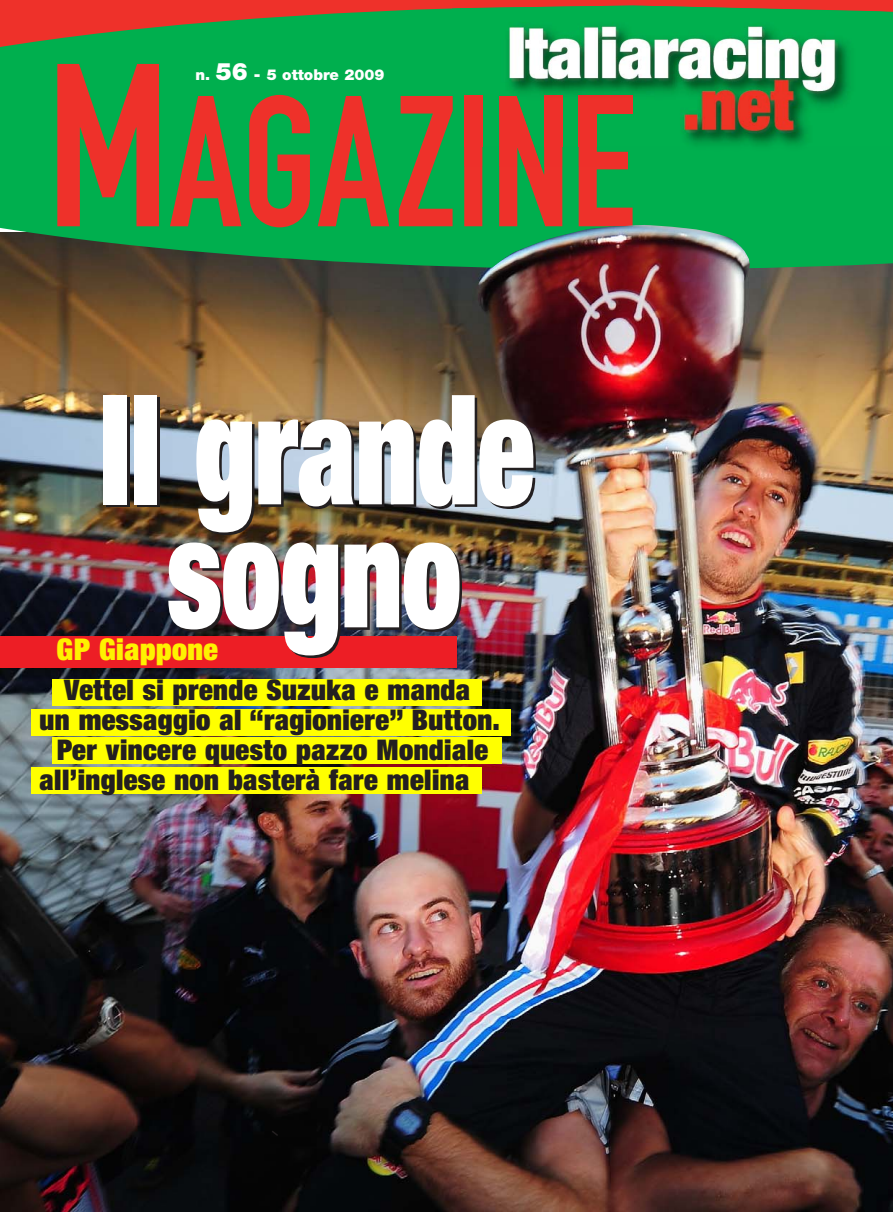
<style>
.page{position:relative;width:893px;height:1212px;background:#fff}
.page>*{position:absolute;margin:0;border:0;box-sizing:border-box;transform-origin:0 0}
.t1{font:900 condensed 152.85px/123px "Helvetica Neue LT Std";color:#fff;text-align:center;scale:.77 1}
.t2{font:900 condensed 30px "Helvetica Neue LT Std";letter-spacing:.015em;color:#fff200}
.t3{font:900 condensed 28.5px "Helvetica Neue LT Std";letter-spacing:.015em;color:#231f20}
.t4{font:900 15px "Helvetica Neue LT Std";color:#fff}
.s1{font-size:24px}
.s2{font-size:16.5px}
</style>
<div class="page">
<img style="left:0;top:269px;width:893px;height:943px">
<svg style="left:0;top:6px;width:893px;height:263px;background:#1f9547"></svg>
<svg style="left:57px;top:64px;width:576px;height:163px;background:#69773d"></svg>
<div style="left:0;top:637px;width:457px;height:31px;background:#ed1e25"></div>
<svg style="left:452px;top:0;width:7px;height:8px"></svg>
<div style="left:452px;top:8px;width:441px;height:158px;background:#00af4e"></div>
<img style="left:452px;top:96px;width:176px;height:70px">
<div style="left:459px;top:0;width:434px;height:6px;background:#ee302a"></div>
<img style="left:459px;top:6px;width:434px;height:141px">
<img style="left:579px;top:96px;width:54px;height:18px">
<img style="left:579px;top:114px;width:18px;height:33px">
<img style="left:544px;top:96px;width:18px;height:51px">
<img style="left:499px;top:96px;width:35px;height:51px">
<img style="left:464px;top:96px;width:18px;height:51px">
<div style="left:52px;top:679px;width:429px;height:27px;background:#ff0"></div>
<div style="left:31px;top:709px;width:479px;height:27px;background:#ff0"></div>
<div style="left:52px;top:737px;width:449px;height:27px;background:#ff0"></div>
<div style="left:31px;top:767px;width:450px;height:27px;background:#ff0"></div>
<svg style="left:270px;top:1129px;width:10px;height:8px"></svg>
<img style="left:478px;top:224px;width:273px;height:93px">
<p class="t4" style="left:196px;top:66px;width:190px">n. <span class="s1">56</span> <span class="s2">-</span> 5 ottobre 2009</p>
<h1 class="t1" style="left:100px;top:401px;width:566px">Il grande sogno</h1>
<p class="t2" style="left:57px;top:639px;width:163px">GP Giappone</p>
<p class="t3" style="left:64px;top:680px;width:407px">Vettel si prende Suzuka e manda</p>
<p class="t3" style="left:40px;top:710px;width:462px">un messaggio al “ragioniere” Button.</p>
<p class="t3" style="left:57px;top:740px;width:433px">Per vincere questo pazzo Mondiale</p>
<p class="t3" style="left:40px;top:770px;width:431px">all’inglese non basterà fare melina</p>
</div>
